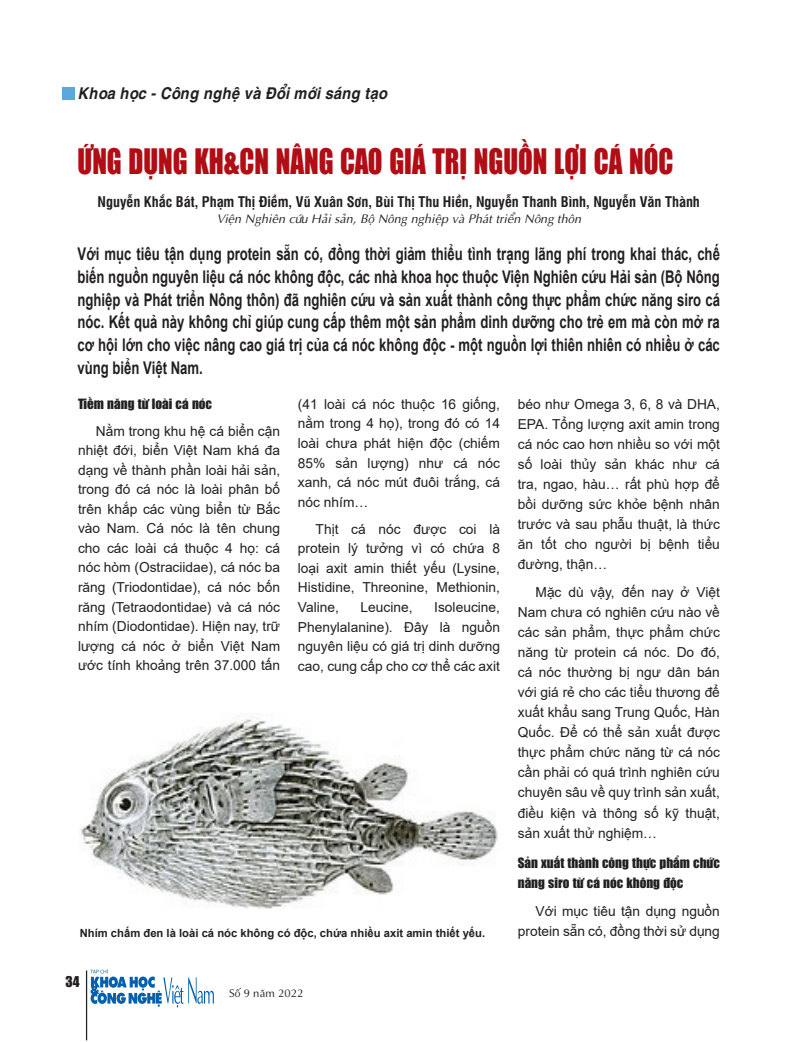
<style>
.page{position:relative;width:798px;height:1042px;background:#fff}
.page>*{position:absolute;margin:0;border:0;box-sizing:border-box;transform-origin:0 0}
.t1{font:32.5px "UTM Impact";color:#b00d15;scale:.83 1}
.t2{font:700 17.5px/22.8px "Arial";color:#231f20;text-align:justify;scale:.75 1}
.t3{font:italic 700 16.25px "UTM Helve";color:#231f20;scale:.9 1}
.t4{font:700 14.38px "UTM Swiss Condensed";color:#231f20}
.t5{font:13.75px/20.1px "Arial";color:#231f20;text-align:justify}
.t6{font:13.75px "UTM Impact";color:#231f20}
.t7{font:13.12px/20.1px "UTM Impact";color:#231f20}
.t8{font:italic 12.5px "UTM Aptima";color:#231f20}
.t9{font:700 11.25px "Arial";color:#231f20}
.t10{font:11.25px "UTM Aptima";color:#231f20}
</style>
<div class="page">
<hr style="left:86px;top:970px;width:1px;height:70px;background:#231f20">
<svg style="left:90px;top:969px;width:124px;height:38px"></svg>
<div style="left:62px;top:88px;width:12px;height:12px;background:#5ba8dc"></div>
<img style="left:80px;top:715px;width:418px;height:194px">
<p class="t3" style="left:78px;top:80px;width:345px">Khoa học - Công nghệ và đổi mới sáng tạo</p>
<h1 class="t1" style="left:78px;top:138px;width:719px">Ứng dụng KH&amp;CN nâng cao giá trị nguồn lợi cá nóc</h1>
<p class="t4" style="left:98px;top:190px;width:603px">Nguyễn Khắc Bát, Phạm Thị Điềm, Vũ Xuân Sơn, Bùi Thị Thu Hiền, Nguyễn Thanh Bình, Nguyễn Văn Thành</p>
<p class="t8" style="left:216px;top:210px;width:366px">Viện Nghiên cứu Hải sản, Bộ Nông nghiệp và Phát triển Nông thôn</p>
<p class="t2" style="left:78px;top:243px;width:857px">Với mục tiêu tận dụng protein sẵn có, đồng thời giảm thiểu tình trạng lãng phí trong khai thác, chế biến nguồn nguyên liệu cá nóc không độc, các nhà khoa học thuộc Viện Nghiên cứu Hải sản (Bộ Nông nghiệp và Phát triển Nông thôn) đã nghiên cứu và sản xuất thành công thực phẩm chức năng siro cá nóc. Kết quả này không chỉ giúp cung cấp thêm một sản phẩm dinh dưỡng cho trẻ em mà còn mở ra cơ hội lớn cho việc nâng cao giá trị của cá nóc không độc - một nguồn lợi thiên nhiên có nhiều ở các vùng biển Việt Nam.</p>
<p class="t7" style="left:78px;top:393px;width:135px">Tiềm năng từ loài cá nóc</p>
<p class="t5" style="left:78px;top:421px;width:203px;line-height:19.5px;text-indent:18px">Nằm trong khu hệ cá biển cận nhiệt đới, biển Việt Nam khá đa dạng về thành phần loài hải sản, trong đó cá nóc là loài phân bố trên khắp các vùng biển từ Bắc vào Nam. Cá nóc là tên chung cho các loài cá thuộc 4 họ: cá nóc hòm (Ostraciidae), cá nóc ba răng (Triodontidae), cá nóc bốn răng (Tetraodontidae) và cá nóc nhím (Diodontidae). Hiện nay, trữ lượng cá nóc ở biển Việt Nam ước tính khoảng trên 37.000 tấn</p>
<p class="t5" style="left:298px;top:394px;width:203px;line-height:19.6px">(41 loài cá nóc thuộc 16 giống, nằm trong 4 họ), trong đó có 14 loài chưa phát hiện độc (chiếm 85% sản lượng) như cá nóc xanh, cá nóc mút đuôi trắng, cá nóc nhím…</p>
<p class="t5" style="left:298px;top:519px;width:203px;line-height:19.6px;text-indent:18px">Thịt cá nóc được coi là protein lý tưởng vì có chứa 8 loại axit amin thiết yếu (Lysine, Histidine, Threonine, Methionin, Valine,</p>
<p class="t5" style="left:298px;top:597px;width:203px;line-height:19.6px;text-indent:136px">Isoleucine, Phenylalanine). Đây là nguồn nguyên liệu có giá trị dinh dưỡng cao, cung cấp cho cơ thể các axit</p>
<p class="t5" style="left:360px;top:597px;width:53px">Leucine,</p>
<p class="t9" style="left:80px;top:925px;width:407px">Nhím chấm đen là loài cá nóc không có độc, chứa nhiều axit amin thiết yếu.</p>
<p class="t6" style="left:65px;top:971px;width:16px">34</p>
<p class="t10" style="left:229px;top:985px;width:76px">Số 9 năm 2022</p>
<p class="t5" style="left:517px;top:394px;width:203px">béo như Omega 3, 6, 8 và DHA, EPA. Tổng lượng axit amin trong cá nóc cao hơn nhiều so với một số loài thủy sản khác như cá tra, ngao, hàu… rất phù hợp để bồi dưỡng sức khỏe bệnh nhân trước và sau phẫu thuật, là thức ăn tốt cho người bị bệnh tiểu đường, thận…</p>
<p class="t5" style="left:517px;top:582px;width:203px;text-indent:18px">Mặc dù vậy, đến nay ở Việt Nam chưa có nghiên cứu nào về các sản phẩm, thực phẩm chức năng từ protein cá nóc. Do đó, cá nóc thường bị ngư dân bán với giá rẻ cho các tiểu thương để xuất khẩu sang Trung Quốc, Hàn Quốc. Để có thể sản xuất được thực phẩm chức năng từ cá nóc cần phải có quá trình nghiên cứu chuyên sâu về quy trình sản xuất, điều kiện và thông số kỹ thuật, sản xuất thử nghiệm…</p>
<p class="t7" style="left:517px;top:852px;width:203px">Sản xuất thành công thực phẩm chức năng siro từ cá nóc không độc</p>
<p class="t5" style="left:517px;top:900px;width:203px;text-align:right">Với mục tiêu tận dụng nguồn protein sẵn có, đồng thời sử dụng</p>
</div>
